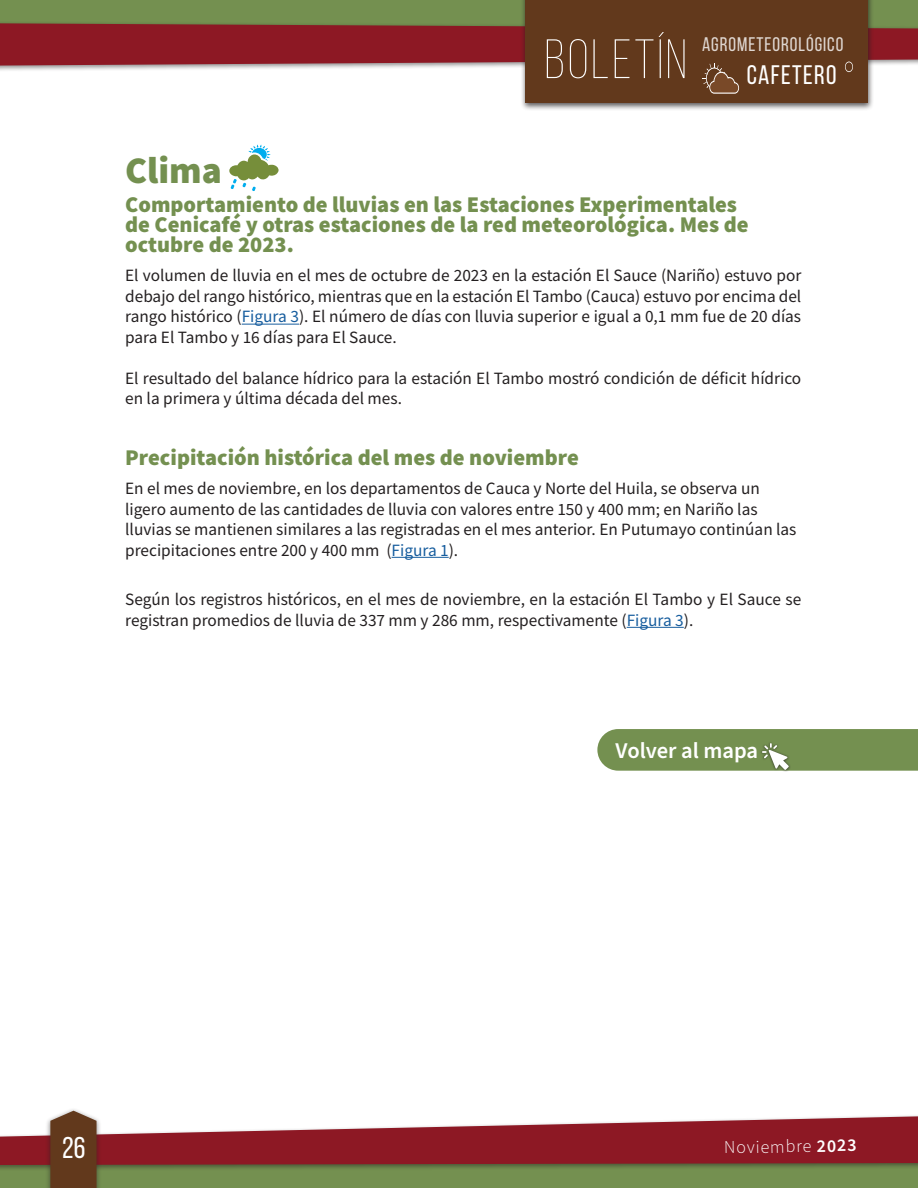
<style>
.page{position:relative;width:918px;height:1188px;background:#fff}
.page>*{position:absolute;margin:0;border:0;box-sizing:border-box;transform-origin:0 0}
.t1{font:300 55.35px "Bebas Neue";letter-spacing:.05em;color:#fff}
._4_CLIMA_SUR{font:900 37.5px "Source Sans Pro";color:#749050}
.t2{font:30px "Bebas Neue";color:#fff}
.t3{font:26.85px "Bebas Neue";letter-spacing:.05em;color:#fff}
._4_SUBTITULOS_SUR{font:900 22.5px/20.4px "Source Sans Pro";color:#749050}
.Subtítulos{font:600 22.5px "Source Sans Pro";color:#fff}
.t4{font:19.65px "Bebas Neue";letter-spacing:.05em;color:#fff}
.t5{font:300 18px "Source Sans Pro";color:#fff}
.Párrafos{font:17.25px/20.5px "Source Sans Pro";color:#231f20}
._4_SUBTITULOS_SUR-2{font:17.25px/20.5px "Source Sans Pro";color:#231f20}
.s1{color:#175d9e}
.s2{font-weight:600}
</style>
<div class="page">
<div style="left:0;top:1143px;width:918px;height:45px;background:#749050"></div>
<div style="left:0;top:0;width:918px;height:55px;background:#749050"></div>
<div style="left:0;top:1113px;width:918px;height:59px;background:#231f20;opacity:.5"></div>
<svg style="left:0;top:1116px;width:918px;height:49px;fill:#8d1824"></svg>
<div style="left:520px;top:0;width:354px;height:111px;background:#231f20;opacity:.75"></div>
<div style="left:526px;top:0;width:342px;height:103px;background:#62391c"></div>
<svg style="left:0;top:23px;width:918px;height:71px"></svg>
<div style="left:45px;top:1107px;width:57px;height:81px;background:#231f20;opacity:.5"></div>
<svg style="left:50px;top:1111px;width:47px;height:77px;background:#6b452a"></svg>
<hr style="left:242px;top:324px;width:57px;height:1px;background:#175d9e">
<hr style="left:392px;top:557px;width:57px;height:1px;background:#175d9e">
<hr style="left:627px;top:627px;width:57px;height:1px;background:#175d9e">
<svg style="left:229px;top:145px;width:50px;height:46px"></svg>
<div style="left:760px;top:741px;width:31px;height:31px;background:#231f20;opacity:.75"></div>
<svg style="left:597px;top:729px;width:321px;height:42px;background:#799457"></svg>
<h1 class="t1" style="left:545px;top:30px;width:144px">BOLETÍN</h1>
<p class="t4" style="left:702px;top:34px;width:143px">AGROMETEOROLÓGICO</p>
<h3 class="t3" style="left:747px;top:60px;width:91px">CAFETERO</h3>
<p class="_4_CLIMA_SUR" style="left:125px;top:144px;width:98px">Clima</p>
<p class="_4_SUBTITULOS_SUR" style="left:125px;top:194px;width:625px">Comportamiento de lluvias en las Estaciones Experimentales de Cenicafé y otras estaciones de la red meteorológica. Mes de octubre de 2023.</p>
<p class="Párrafos" style="left:125px;top:265px;width:678px;text-align:justify">El volumen de lluvia en el mes de octubre de 2023 en la estación El Sauce (Nariño) estuvo por debajo del rango histórico, mientras que en la estación El Tambo (Cauca) estuvo por encima del rango histórico (<span class="s1">Figura 3</span>). El número de días con lluvia superior e igual a 0,1 mm fue de 20 días para El Tambo y 16 días para El Sauce.</p>
<p class="Párrafos" style="left:125px;top:368px;width:678px">El resultado del balance hídrico para la estación El Tambo mostró condición de déficit hídrico en la primera y última década del mes.</p>
<p class="_4_SUBTITULOS_SUR" style="left:125px;top:447px;width:455px">Precipitación histórica del mes de noviembre</p>
<p class="_4_SUBTITULOS_SUR-2" style="left:125px;top:478px;width:673px">En el mes de noviembre, en los departamentos de Cauca y Norte del Huila, se observa un ligero aumento de las cantidades de lluvia con valores entre 150 y 400 mm; en Nariño las lluvias se mantienen similares a las registradas en el mes anterior. En Putumayo continúan las precipitaciones entre 200 y 400 mm (<span class="s1">Figura 1</span>).</p>
<p class="Párrafos" style="left:125px;top:589px;width:678px">Según los registros históricos, en el mes de noviembre, en la estación El Tambo y El Sauce se registran promedios de lluvia de 337 mm y 286 mm, respectivamente (<span class="s1">Figura 3</span>).</p>
<p class="Subtítulos" style="left:616px;top:735px;width:144px">Volver al mapa</p>
<h3 class="t2" style="left:62px;top:1132px;width:25px">26</h3>
<p class="t5" style="left:724px;top:1135px;width:134px;rotate:-1deg">Noviembre <span class="s2">2023</span></p>
</div>
